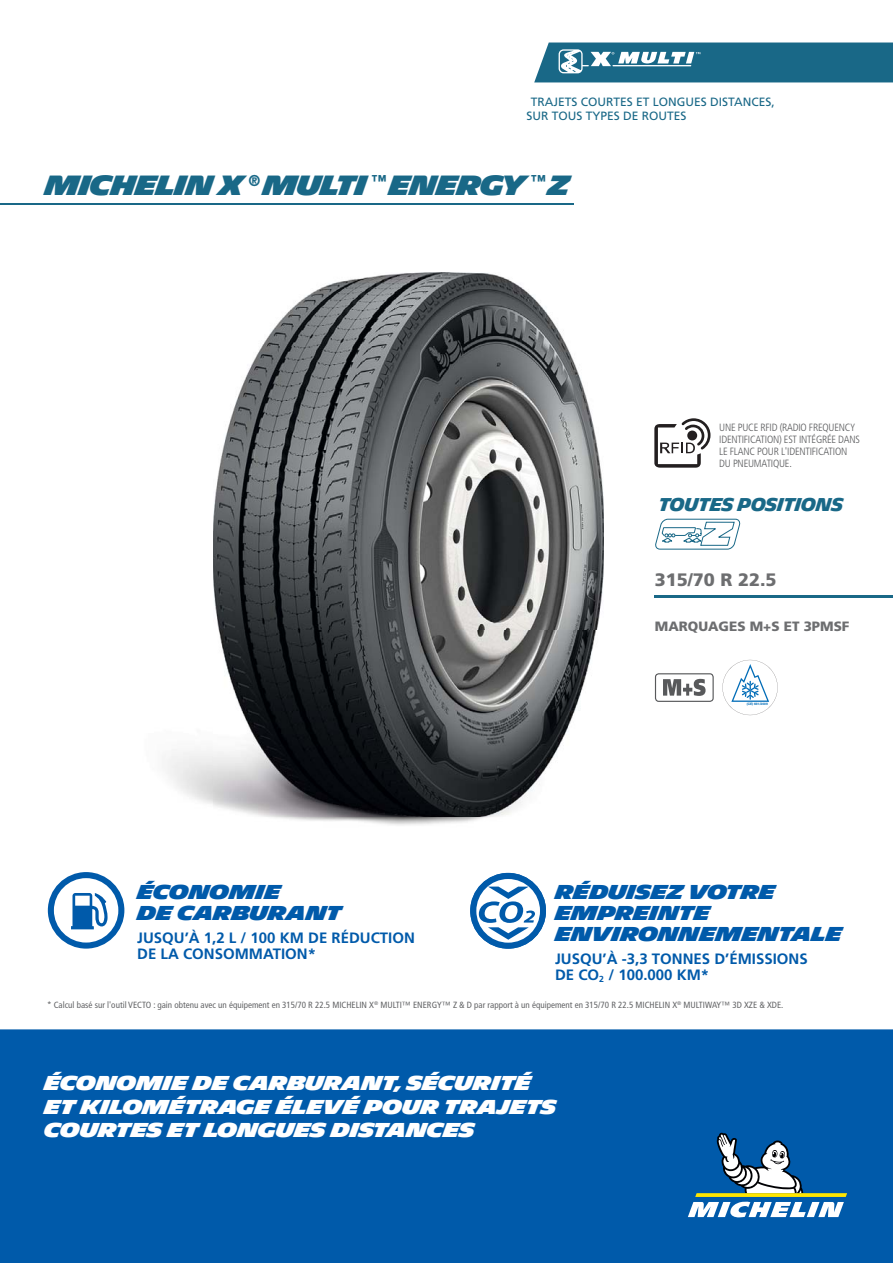
<style>
.page{position:relative;width:893px;height:1263px;background:#fff}
.page>*{position:absolute;margin:0;border:0;box-sizing:border-box;transform-origin:0 0}
.t1{font:900 27px "Michelin";letter-spacing:-.05em;color:#196887;scale:.95 1}
.t2{font:900 19.5px/23.4px "Michelin";letter-spacing:-.025em;color:#fff}
.t3{font:900 19.5px/21px "Michelin";letter-spacing:-.03em;color:#005aaa}
.t4{font:700 18px "Michelin";letter-spacing:-.03em;color:#196887;scale:.84 1}
.t5{font:900 18px "Frutiger";color:#6d6e70}
.t6{font:700 15px/16.5px "Frutiger";color:#005aaa}
.t7{font:900 13.5px "Frutiger";color:#6d6e70}
.t8{font:12px/14.4px "Frutiger LT Std";color:#196887}
.t9{font:300 condensed 10.5px/12px "Frutiger";letter-spacing:-.02em;color:#58595b}
.t10{font:condensed 9px "Frutiger LT Std";color:#636466}
.t11{font:700 3.3px "Helvetica Neue";color:#006cb7}
</style>
<div class="page">
<img style="left:274px;top:817px;width:212px;height:8px">
<img style="left:213px;top:272px;width:390px;height:545px">
<div style="left:0;top:1029px;width:893px;height:234px;background:#005aaa"></div>
<svg style="left:688px;top:1133px;width:159px;height:85px"></svg>
<svg style="left:534px;top:43px;width:359px;height:39px"></svg>
<hr style="left:0;top:204px;width:573px;height:1px;background:#196887">
<svg style="left:654px;top:418px;width:57px;height:50px"></svg>
<svg style="left:722px;top:660px;width:56px;height:55px"></svg>
<hr style="left:747px;top:703px;width:21px;height:3px;background:#fff">
<div style="left:655px;top:673px;width:59px;height:29px;border:1px solid #58595b;border-radius:3px"></div>
<svg style="left:663px;top:679px;width:42px;height:17px"></svg>
<hr style="left:655px;top:595px;width:238px;height:3px;background:#196887">
<svg style="left:470px;top:873px;width:76px;height:76px"></svg>
<svg style="left:48px;top:872px;width:76px;height:77px"></svg>
<svg style="left:655px;top:519px;width:85px;height:31px"></svg>
<h3 class="t8" style="left:526px;top:95px;width:250px;text-indent:4px">TRAJETS COURTES ET LONGUES DISTANCES,<br>SUR TOUS TYPES DE ROUTES</h3>
<h1 class="t1" style="left:45px;top:170px;width:555px">MICHELIN X <sup>®</sup> MULTI <sup>™</sup> ENERGY <sup>™</sup> z</h1>
<p class="t9" style="left:719px;top:423px;width:142px">UNE PUCE RFID (RADIO FREQUENCY<br>IDENTIFICATION) EST INTÉGRÉE DANS<br>LE FLANC POUR L'IDENTIFICATION<br>DU PNEUMATIQUE.</p>
<h3 class="t4" style="left:659px;top:494px;width:221px">TOUTES POSITIONS</h3>
<h3 class="t5" style="left:655px;top:573px;width:123px">315/70 R 22.5</h3>
<h3 class="t7" style="left:655px;top:621px;width:196px">MARQUAGES M+S ET 3PMSF</h3>
<p class="t11" style="left:747px;top:703px;width:23px">(CE) 661/2009</p>
<h2 class="t3" style="left:137px;top:882px;width:206px">ÉCONOMIE<br>DE CARBURANT</h2>
<h3 class="t6" style="left:137px;top:930px;width:279px">JUSQU’À 1,2 L / 100 KM DE RÉDUCTION<br>DE LA CONSOMMATION*</h3>
<h2 class="t3" style="left:555px;top:882px;width:289px">RÉDUISEZ VOTRE<br>EMPREINTE<br>ENVIRONNEMENTALE</h2>
<h3 class="t6" style="left:555px;top:951px;width:254px">JUSQU’À -3,3 TONNES D’ÉMISSIONS<br>DE CO<sub>2</sub> / 100.000 KM*</h3>
<p class="t10" style="left:47px;top:1001px;width:738px">* Calcul basé sur l'outil VECTO : gain obtenu avec un équipement en 315/70 R 22.5 MICHELIN X<sup>®</sup> MULTI™ ENERGY™ Z &amp; D par rapport à un équipement en 315/70 R 22.5 MICHELIN X<sup>®</sup> MULTIWAY™ 3D XZE &amp; XDE.</p>
<h2 class="t2" style="left:44px;top:1072px;width:514px">ÉCONOMIE DE CARBURANT, SÉCURITÉ<br>ET KILOMÉTRAGE ÉLEVÉ POUR TRAJETS<br>COURTES ET LONGUES DISTANCES</h2>
</div>
